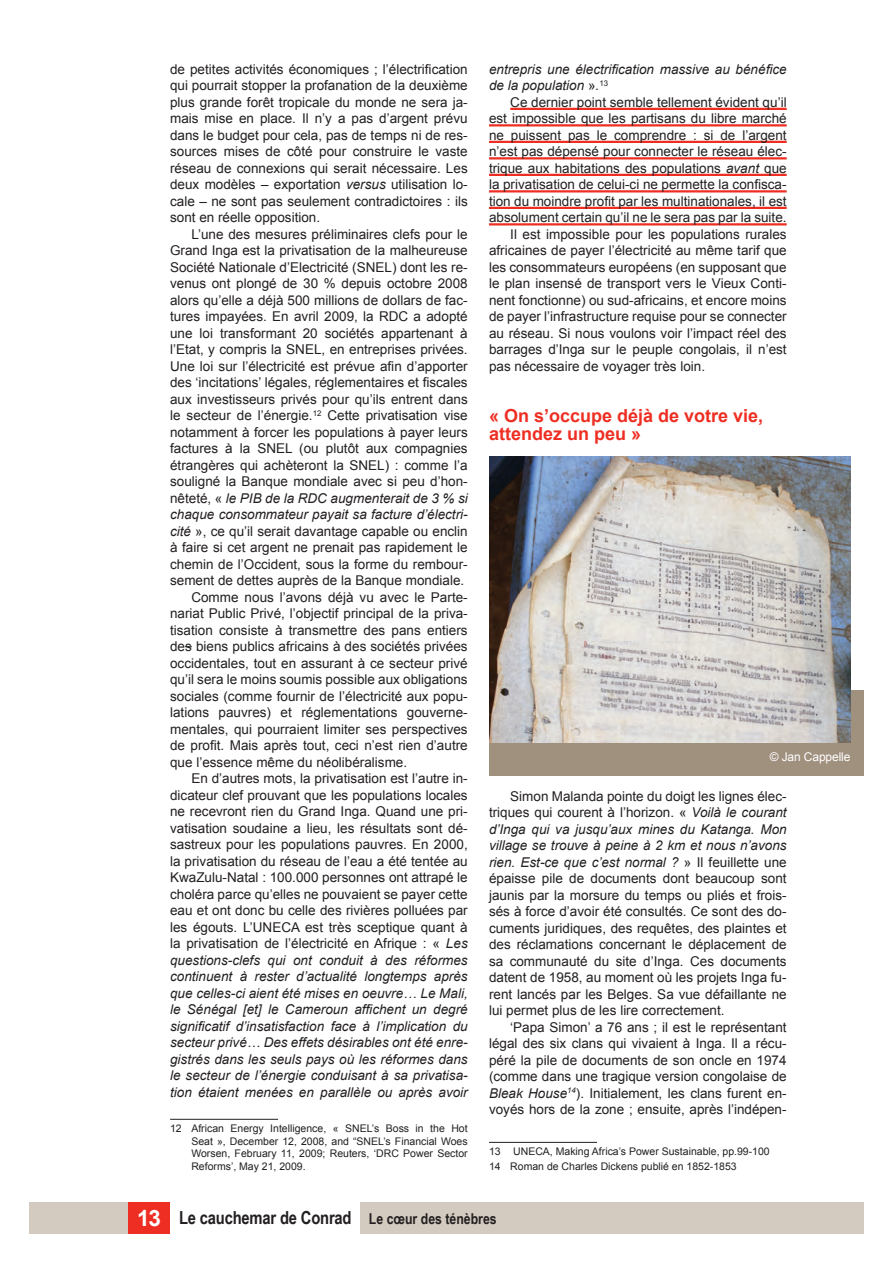
<style>
.page{position:relative;width:893px;height:1263px;background:#fff}
.page>*{position:absolute;margin:0;border:0;box-sizing:border-box;transform-origin:0 0}
.Tussentitel{font:700 18px/18px "Arial";color:#ee2e22}
.t1{font:700 18px "Arial Narrow";letter-spacing:-.01em;color:#231f20}
.Tekst_dossier{font:700 15px "Arial Narrow";color:#231f20}
.Tekst_dossier-2{font:13.5px/16.5px "Arial";color:#231f20;text-align:justify}
.Voetnoot_dossier{font:italic 13.5px/16.5px "Arial";color:#231f20}
.Standaard{font:12px "Arial";letter-spacing:-.01em;color:#fff}
.Voetnoot_dossier-2{font:10.5px/12.6px "Arial";color:#231f20;text-align:justify}
.s1{font-style:italic}
.s2{font-style:normal}
.s3{font-family:"Arial";font-size:22.5px;color:#fff}
.s4{font-size:15px}
</style>
<div class="page">
<div style="left:30px;top:1202px;width:140px;height:31px;background:#d4cbc0"></div>
<div style="left:128px;top:1202px;width:42px;height:31px;background:#ee2e22"></div>
<hr style="left:170px;top:1119px;width:108px;height:1px;background:#231f20">
<hr style="left:510px;top:108px;width:277px;height:2px;background:#ee2e22">
<hr style="left:489px;top:124px;width:298px;height:2px;background:#ee2e22">
<hr style="left:489px;top:141px;width:298px;height:2px;background:#ee2e22">
<hr style="left:489px;top:157px;width:298px;height:2px;background:#ee2e22">
<hr style="left:489px;top:174px;width:298px;height:2px;background:#ee2e22">
<hr style="left:489px;top:190px;width:298px;height:2px;background:#ee2e22">
<hr style="left:489px;top:207px;width:298px;height:2px;background:#ee2e22">
<hr style="left:489px;top:223px;width:298px;height:2px;background:#ee2e22">
<hr style="left:489px;top:1142px;width:108px;height:1px;background:#231f20">
<div style="left:360px;top:1202px;width:503px;height:31px;background:#d4cbc0"></div>
<div style="left:489px;top:691px;width:374px;height:85px;background:#a0907e"></div>
<img style="left:489px;top:456px;width:361px;height:287px">
<p class="Tekst_dossier-2" style="left:170px;top:61px;width:299px">de petites activités économiques ; l’électrification qui pourrait stopper la profanation de la deuxième plus grande forêt tropicale du monde ne sera ja&shy;mais mise en place. Il n’y a pas d’argent prévu dans le budget pour cela, pas de temps ni de res&shy;sources mises de côté pour construire le vaste réseau de connexions qui serait nécessaire. Les deux modèles – exportation <span class="s1">versus</span> utilisation lo&shy;cale – ne sont pas seulement contradictoires : ils sont en réelle opposition.</p>
<p class="Tekst_dossier-2" style="left:170px;top:226px;width:299px;text-indent:21px">L’une des mesures préliminaires clefs pour le Grand Inga est la privatisation de la malheureuse Société Nationale d’Electricité (SNEL) dont les re&shy;venus ont plongé de 30 % depuis octobre 2008 alors qu’elle a déjà 500 millions de dollars de fac&shy;tures impayées. En avril 2009, la RDC a adopté une loi transformant 20 sociétés appartenant à l’Etat, y compris la SNEL, en entreprises privées.<br>Une loi sur l’électricité est prévue afin d’apporter des ‘incitations’ légales, réglementaires et fiscales aux investisseurs privés pour qu’ils entrent dans le secteur de l’énergie.<sup>12</sup> Cette privatisation vise notamment à forcer les populations à payer leurs factures à la SNEL (ou plutôt aux compagnies étrangères qui achèteront la SNEL) : comme l’a souligné la Banque mondiale avec si peu d’hon&shy;nêteté, « <span class="s1">le PIB de la RDC augmenterait de 3 % si chaque consommateur payait sa facture d’électri&shy;cité</span> », ce qu’il serait davantage capable ou enclin à faire si cet argent ne prenait pas rapidement le chemin de l’Occident, sous la forme du rembour&shy;sement de dettes auprès de la Banque mondiale.</p>
<p class="Tekst_dossier-2" style="left:170px;top:589px;width:299px;text-indent:21px">Comme nous l’avons déjà vu avec le Parte&shy;nariat Public Privé, l’objectif principal de la priva&shy;tisation consiste à transmettre des pans entiers des biens publics africains à des sociétés privées occidentales, tout en assurant à ce secteur privé qu’il sera le moins soumis possible aux obligations sociales (comme fournir de l’électricité aux popu&shy;lations pauvres) et réglementations gouverne&shy;mentales, qui pourraient limiter ses perspectives de profit. Mais après tout, ceci n’est rien d’autre que l’essence même du néolibéralisme.</p>
<p class="Tekst_dossier-2" style="left:170px;top:770px;width:299px;text-indent:21px">En d’autres mots, la privatisation est l’autre in&shy;dicateur clef prouvant que les populations locales ne recevront rien du Grand Inga. Quand une pri&shy;vatisation soudaine a lieu, les résultats sont dé&shy;sastreux pour les populations pauvres. En 2000, la privatisation du réseau de l’eau a été tentée au KwaZulu-Natal : 100.000 personnes ont attrapé le choléra parce qu’elles ne pouvaient se payer cette eau et ont donc bu celle des rivières polluées par les égouts. L’UNECA est très sceptique quant à la privatisation de l’électricité en Afrique : « <span class="s1">Les questions-clefs qui ont conduit à des réformes continuent à rester d’actualité longtemps après que celles-ci aient été mises en oeuvre… Le Mali, le Sénégal [et] le Cameroun affichent un degré significatif d’insatisfaction face à l’implication du secteur privé… Des effets désirables ont été enre&shy;gistrés dans les seuls pays où les réformes dans le secteur de l’énergie conduisant à sa privatisa&shy;tion étaient menées en parallèle ou après avoir</span></p>
<p class="Voetnoot_dossier-2" style="left:191px;top:1122px;width:278px;text-indent:-21px">12 African Energy Intelligence, « SNEL’s Boss in the Hot Seat », December 12, 2008, and “SNEL’s Financial Woes Worsen, February 11, 2009; Reuters, ‘DRC Power Sector Reforms’, May 21, 2009.</p>
<p class="Voetnoot_dossier" style="left:489px;top:61px;width:299px">entrepris une électrification massive au bénéfice de la population <span class="s2">»</span>.<sup>13</sup></p>
<p class="Tekst_dossier-2" style="left:489px;top:94px;width:299px;text-indent:21px">Ce dernier point semble tellement évident qu’il est impossible que les partisans du libre marché ne puissent pas le comprendre : si de l’argent n’est pas dépensé pour connecter le réseau élec&shy;trique aux habitations des populations <span class="s1">avant</span> que la privatisation de celui-ci ne permette la confisca&shy;tion du moindre profit par les multinationales, il est absolument certain qu’il ne le sera pas par la suite.</p>
<p class="Tekst_dossier-2" style="left:489px;top:226px;width:299px;text-indent:21px">Il est impossible pour les populations rurales africaines de payer l’électricité au même tarif que les consommateurs européens (en supposant que le plan insensé de transport vers le Vieux Conti&shy;nent fonctionne) ou sud-africains, et encore moins de payer l’infrastructure requise pour se connecter au réseau. Si nous voulons voir l’impact réel des barrages d’Inga sur le peuple congolais, il n’est pas nécessaire de voyager très loin.</p>
<p class="Tussentitel" style="left:489px;top:406px;width:276px">« On s’occupe déjà de votre vie, attendez un peu »</p>
<p class="Standaard" style="left:770px;top:750px;width:82px">© Jan Cappelle</p>
<p class="Tekst_dossier-2" style="left:489px;top:788px;width:299px;text-indent:21px">Simon Malanda pointe du doigt les lignes élec&shy;triques qui courent à l’horizon. « <span class="s1">Voilà le courant d’Inga qui va jusqu’aux mines du Katanga. Mon village se trouve à peine à 2 km et nous n’avons rien. Est-ce que c’est normal ?</span> » Il feuillette une épaisse pile de documents dont beaucoup sont jaunis par la morsure du temps ou pliés et frois&shy;sés à force d’avoir été consultés. Ce sont des do&shy;cuments juridiques, des requêtes, des plaintes et des réclamations concernant le déplacement de sa communauté du site d’Inga. Ces documents datent de 1958, au moment où les projets Inga fu&shy;rent lancés par les Belges. Sa vue défaillante ne lui permet plus de les lire correctement.</p>
<p class="Tekst_dossier-2" style="left:489px;top:1019px;width:299px;text-indent:21px">‘Papa Simon’ a 76 ans ; il est le représentant légal des six clans qui vivaient à Inga. Il a récu&shy;péré la pile de documents de son oncle en 1974 (comme dans une tragique version congolaise de <span class="s1">Bleak House</span><sup>14</sup>). Initialement, les clans furent en&shy;voyés hors de la zone ; ensuite, après l’indépen-</p>
<p class="Voetnoot_dossier-2" style="left:489px;top:1145px;width:282px">13 UNECA, Making Africa’s Power Sustainable, pp.99-100</p>
<p class="Voetnoot_dossier-2" style="left:489px;top:1160px;width:249px">14 Roman de Charles Dickens publié en 1852-1853</p>
<h1 class="t1" style="left:137px;top:1207px;width:284px"><span class="s3">13</span> Le cauchemar de Conrad <span class="s4">Inleiding</span></h1>
<p class="Tekst_dossier" style="left:369px;top:1209px;width:129px">Le cœur des ténèbres</p>
</div>
